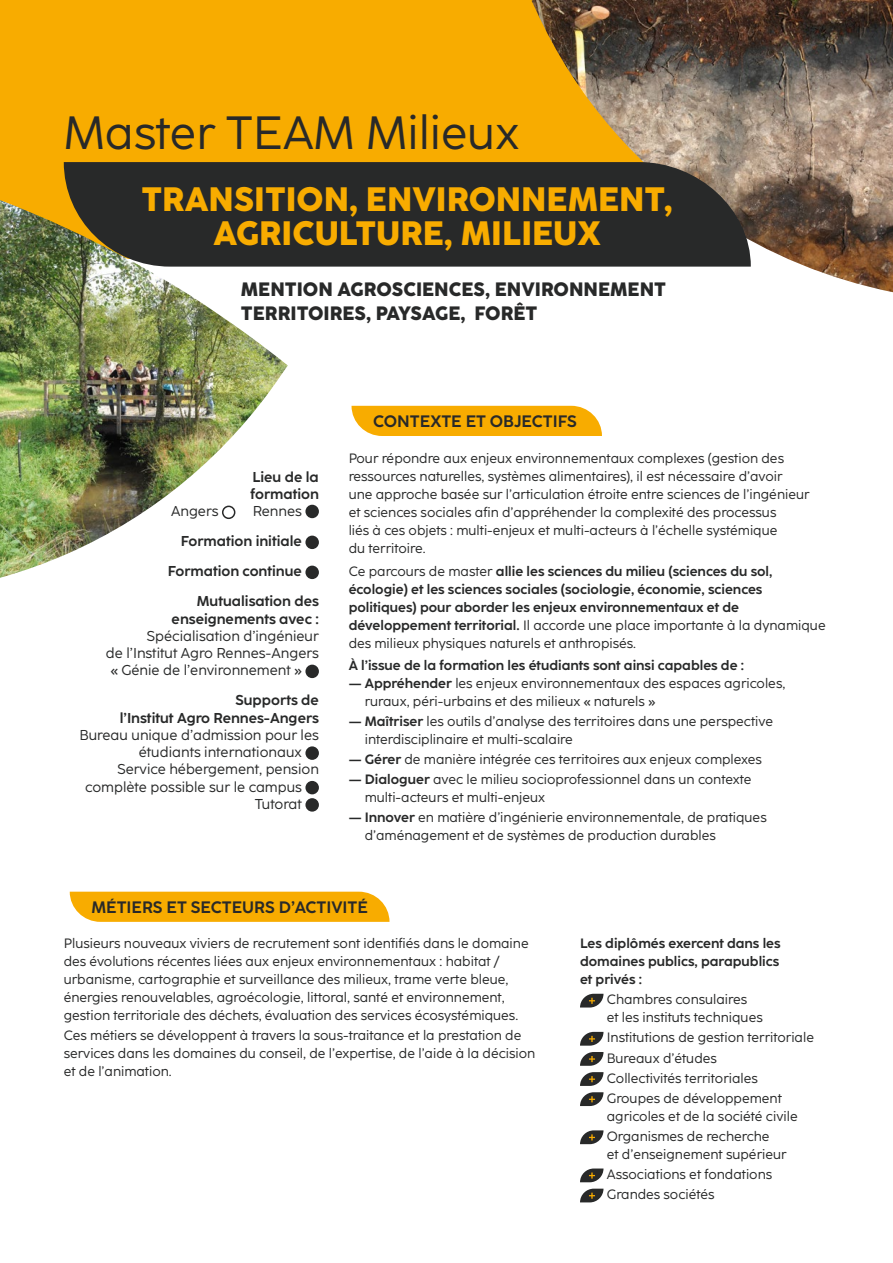
<style>
.page{position:relative;width:893px;height:1263px;background:#fff}
.page>*{position:absolute;margin:0;border:0;box-sizing:border-box;transform-origin:0 0}
.t1{font:46.5px "Coco Sharp";color:#282929}
.t2{font:800 33.75px/33.8px "Coco Sharp";color:#f8ac00;text-align:center}
.t3{font:800 19.35px/24px "Coco Sharp";color:#282929}
.t4{font:700 16.5px "Coco Sharp";color:#282929}
.t5{font:14.25px "Coco Sharp";color:#282929}
.t6{font:700 14.25px/17.2px "Coco Sharp";color:#282929}
.t7{font:13.5px/18px "Coco Sharp";color:#282929}
.t8{font:700 13.5px/18px "Coco Sharp";color:#282929}
.s1{font-weight:400}
.s2{font-weight:700}
</style>
<div class="page">
<div style="left:351px;top:406px;width:251px;height:30px;background:#f8ac00"></div>
<div style="left:0;top:0;width:531px;height:200px;background:#f8ac00"></div>
<img style="left:531px;top:0;width:362px;height:292px">
<img style="left:0;top:200px;width:288px;height:378px">
<svg style="left:70px;top:892px;width:319px;height:30px;background:#f8af0b"></svg>
<div style="left:222px;top:506px;width:13px;height:13px;border:2px solid #282929;border-radius:50%"></div>
<div style="left:305px;top:505px;width:14px;height:13px;background:#282929;border-radius:50%"></div>
<div style="left:305px;top:536px;width:14px;height:13px;background:#282929;border-radius:50%"></div>
<div style="left:305px;top:566px;width:14px;height:13px;background:#282929;border-radius:50%"></div>
<div style="left:305px;top:665px;width:14px;height:13px;background:#282929;border-radius:50%"></div>
<div style="left:305px;top:746px;width:14px;height:14px;background:#282929;border-radius:50%"></div>
<div style="left:305px;top:781px;width:14px;height:13px;background:#282929;border-radius:50%"></div>
<div style="left:305px;top:798px;width:14px;height:14px;background:#282929;border-radius:50%"></div>
<svg style="left:64px;top:162px;width:687px;height:105px;background:#31302d"></svg>
<svg style="left:580px;top:994px;width:23px;height:13px"></svg>
<svg style="left:580px;top:1032px;width:23px;height:14px"></svg>
<svg style="left:580px;top:1052px;width:23px;height:14px"></svg>
<svg style="left:580px;top:1072px;width:23px;height:14px"></svg>
<svg style="left:580px;top:1092px;width:23px;height:14px"></svg>
<svg style="left:580px;top:1130px;width:23px;height:14px"></svg>
<svg style="left:580px;top:1168px;width:23px;height:14px"></svg>
<svg style="left:580px;top:1189px;width:23px;height:13px"></svg>
<h1 class="t1" style="left:64px;top:106px;width:457px">Master TEAM Milieux</h1>
<h2 class="t2" style="left:141px;top:183px;width:533px">TRANSITION, ENVIRONNEMENT,<br>AGRICULTURE, MILIEUX</h2>
<h3 class="t3" style="left:241px;top:278px;width:427px">MENTION AGROSCIENCES, ENVIRONNEMENT<br>TERRITOIRES, PAYSAGE, FORÊT</h3>
<p class="t6" style="left:251px;top:468px;width:70px">Lieu de la formation</p>
<p class="t5" style="left:171px;top:503px;width:49px">Angers</p>
<p class="t5" style="left:253px;top:503px;width:51px">Rennes</p>
<p class="t6" style="left:181px;top:533px;width:122px">Formation initiale</p>
<p class="t6" style="left:168px;top:563px;width:135px">Formation continue</p>
<p class="t6" style="left:197px;top:593px;width:123px">Mutualisation des</p>
<p class="t6" style="left:172px;top:610px;width:149px">enseignements avec :</p>
<p class="t5" style="left:147px;top:627px;width:173px">Spécialisation d’ingénieur</p>
<p class="t5" style="left:106px;top:645px;width:214px">de l’Institut Agro Rennes-Angers</p>
<p class="t5" style="left:111px;top:662px;width:193px">« Génie de l’environnement »</p>
<p class="t6" style="left:120px;top:692px;width:201px;text-align:right">Supports de<br>l’Institut Agro Rennes-Angers</p>
<p class="t5" style="left:79px;top:726px;width:241px">Bureau unique d’admission pour les</p>
<p class="t5" style="left:139px;top:744px;width:165px">étudiants internationaux</p>
<p class="t5" style="left:117px;top:761px;width:203px">Service hébergement, pension</p>
<p class="t5" style="left:85px;top:778px;width:218px">complète possible sur le campus</p>
<p class="t5" style="left:255px;top:795px;width:49px">Tutorat</p>
<p class="t4" style="left:373px;top:412px;width:205px">CONTEXTE ET OBJECTIFS</p>
<p class="t7" style="left:349px;top:450px;width:462px">Pour répondre aux enjeux environnementaux complexes (gestion des ressources naturelles, systèmes alimentaires), il est nécessaire d’avoir une approche basée sur l’articulation étroite entre sciences de l’ingénieur et sciences sociales afin d’appréhender la complexité des processus<br>liés à ces objets : multi-enjeux et multi-acteurs à l’échelle systémique<br>du territoire.</p>
<p class="t8" style="left:349px;top:562px;width:478px"><span class="s1">Ce parcours de master</span> allie les sciences du milieu (sciences du sol, écologie) et les sciences sociales (sociologie, économie, sciences politiques) pour aborder les enjeux environnementaux et de développement territorial. <span class="s1">Il accorde une place importante à la dynamique des milieux physiques naturels et anthropisés.</span></p>
<p class="t8" style="left:349px;top:656px;width:397px">À l’issue de la formation les étudiants sont ainsi capables de :</p>
<p class="t7" style="left:365px;top:674px;width:422px;text-indent:-16px"><span class="s2">— Appréhender</span> les enjeux environnementaux des espaces agricoles, ruraux, péri-urbains et des milieux « naturels »</p>
<p class="t7" style="left:365px;top:712px;width:410px;text-indent:-16px"><span class="s2">— Maîtriser</span> les outils d’analyse des territoires dans une perspective interdisciplinaire et multi-scalaire</p>
<p class="t7" style="left:349px;top:750px;width:415px"><span class="s2">— Gérer</span> de manière intégrée ces territoires aux enjeux complexes</p>
<p class="t7" style="left:365px;top:770px;width:388px;text-indent:-16px"><span class="s2">— Dialoguer</span> avec le milieu socioprofessionnel dans un contexte multi-acteurs et multi-enjeux</p>
<p class="t7" style="left:365px;top:809px;width:403px;text-indent:-16px"><span class="s2">— Innover</span> en matière d’ingénierie environnementale, de pratiques d’aménagement et de systèmes de production durables</p>
<p class="t4" style="left:91px;top:898px;width:278px">MÉTIERS ET SECTEURS D’ACTIVITÉ</p>
<p class="t7" style="left:64px;top:934px;width:466px">Plusieurs nouveaux viviers de recrutement sont identifiés dans le domaine des évolutions récentes liées aux enjeux environnementaux : habitat / urbanisme, cartographie et surveillance des milieux, trame verte bleue, énergies renouvelables, agroécologie, littoral, santé et environnement, gestion territoriale des déchets, évaluation des services écosystémiques.</p>
<p class="t7" style="left:64px;top:1027px;width:473px">Ces métiers se développent à travers la sous-traitance et la prestation de services dans les domaines du conseil, de l’expertise, de l’aide à la décision et de l’animation.</p>
<p class="t8" style="left:580px;top:934px;width:202px;text-align:justify">Les diplômés exercent dans les domaines publics, parapublics et privés :</p>
<p class="t7" style="left:607px;top:991px;width:157px">Chambres consulaires<br>et les instituts techniques</p>
<p class="t7" style="left:607px;top:1028px;width:209px;line-height:20.1px">Institutions de gestion territoriale<br>Bureaux d’études<br>Collectivités territoriales<br>Groupes de développement</p>
<p class="t7" style="left:607px;top:1106px;width:192px;line-height:20.1px">agricoles et de la société civile<br>Organismes de recherche</p>
<p class="t7" style="left:607px;top:1144px;width:181px;line-height:20.1px">et d’enseignement supérieur<br>Associations et fondations<br>Grandes sociétés</p>
</div>
